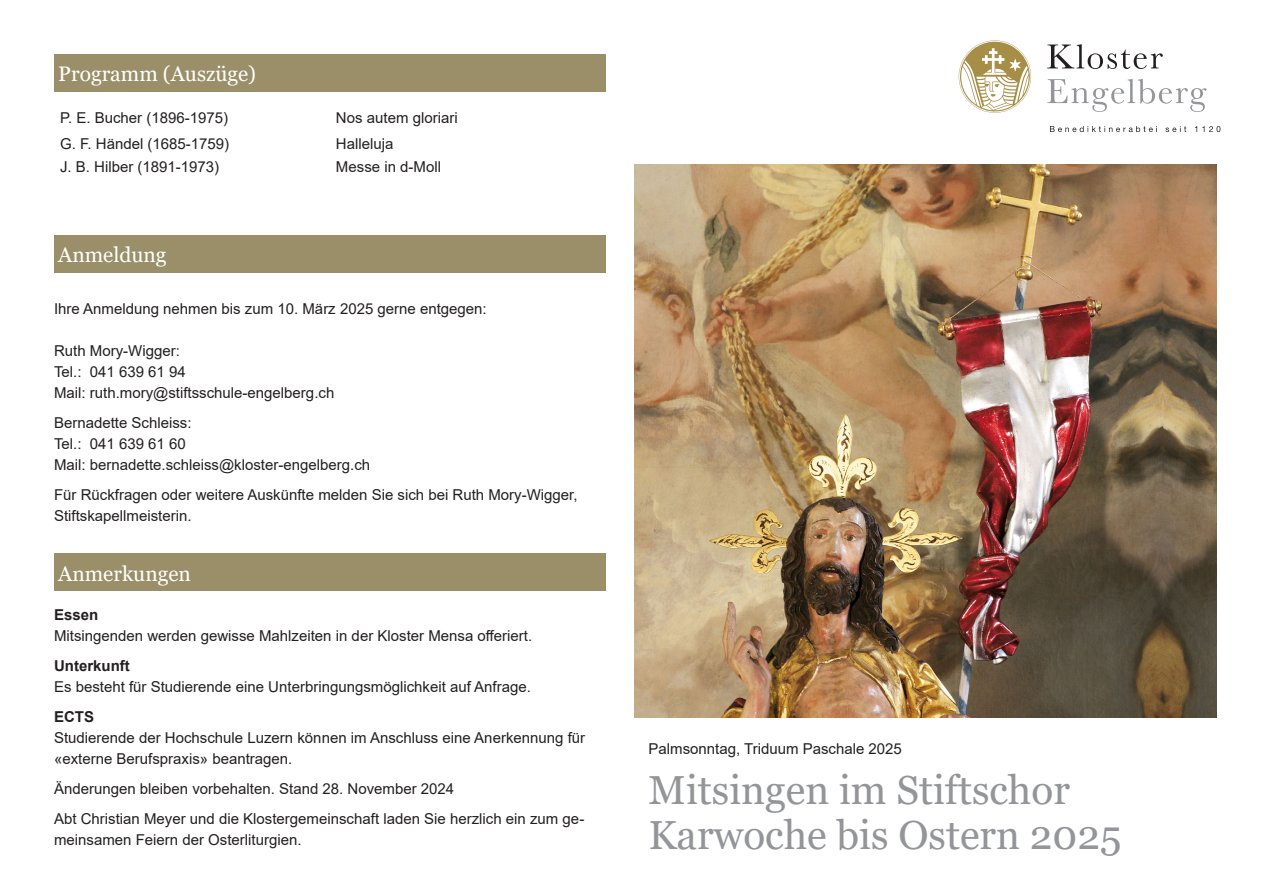
<style>
.page{position:relative;width:1263px;height:893px;background:#fff}
.page>*{position:absolute;margin:0;border:0;box-sizing:border-box;transform-origin:0 0}
.t1{font:40.5px/45px "Georgia";color:#939598}
.t2{font:21px "Georgia";color:#fff}
.t3{font:15px/21px "Arial";color:#231f20}
.t4{font:700 15px "Arial";color:#231f20}
</style>
<div class="page">
<svg style="left:959px;top:40px;width:72px;height:73px"></svg>
<svg style="left:1047px;top:44px;width:116px;height:25px"></svg>
<svg style="left:1050px;top:126px;width:107px;height:6px"></svg>
<svg style="left:1165px;top:126px;width:21px;height:6px"></svg>
<svg style="left:1195px;top:126px;width:25px;height:6px"></svg>
<svg style="left:1047px;top:79px;width:159px;height:33px"></svg>
<img style="left:635px;top:165px;width:581px;height:553px">
<div style="left:54px;top:235px;width:552px;height:37px;background:#9a8f68"></div>
<div style="left:54px;top:553px;width:552px;height:37px;background:#9a8f68"></div>
<div style="left:54px;top:54px;width:552px;height:37px;background:#9a8f68"></div>
<h2 class="t2" style="left:58px;top:61px;width:199px">Programm (Auszüge)</h2>
<p class="t3" style="left:60px;top:107px;width:170px">P. E. Bucher (1896-1975)</p>
<p class="t3" style="left:336px;top:107px;width:123px">Nos autem gloriari</p>
<p class="t3" style="left:60px;top:133px;width:171px">G. F. Händel (1685-1759)</p>
<p class="t3" style="left:336px;top:133px;width:59px">Halleluja</p>
<p class="t3" style="left:60px;top:156px;width:161px">J. B. Hilber (1891-1973)</p>
<p class="t3" style="left:336px;top:156px;width:107px">Messe in d-Moll</p>
<h2 class="t2" style="left:58px;top:242px;width:110px">Anmeldung</h2>
<p class="t3" style="left:54px;top:298px;width:434px">Ihre Anmeldung nehmen bis zum 10. März 2025 gerne entgegen:</p>
<p class="t3" style="left:54px;top:340px;width:282px">Ruth Mory-Wigger:<br>Tel.: 041 639 61 94<br>Mail: ruth.mory@stiftsschule-engelberg.ch</p>
<p class="t3" style="left:54px;top:412px;width:318px">Bernadette Schleiss:<br>Tel.: 041 639 61 60<br>Mail: bernadette.schleiss@kloster-engelberg.ch</p>
<p class="t3" style="left:54px;top:484px;width:525px">Für Rückfragen oder weitere Auskünfte melden Sie sich bei Ruth Mory-Wigger,<br>Stiftskapellmeisterin.</p>
<h2 class="t2" style="left:58px;top:561px;width:134px">Anmerkungen</h2>
<p class="t4" style="left:54px;top:604px;width:46px">Essen</p>
<p class="t3" style="left:54px;top:625px;width:480px">Mitsingenden werden gewisse Mahlzeiten in der Kloster Mensa offeriert.</p>
<p class="t4" style="left:54px;top:655px;width:77px">Unterkunft</p>
<p class="t3" style="left:54px;top:676px;width:478px">Es besteht für Studierende eine Unterbringungsmöglichkeit auf Anfrage.</p>
<p class="t4" style="left:54px;top:706px;width:42px">ECTS</p>
<p class="t3" style="left:54px;top:727px;width:533px">Studierende der Hochschule Luzern können im Anschluss eine Anerkennung für «externe Berufspraxis» beantragen.</p>
<p class="t3" style="left:54px;top:774px;width:532px;line-height:30px">Änderungen bleiben vorbehalten. Stand 28. November 2024<br>Abt Christian Meyer und die Klostergemeinschaft laden Sie herzlich ein zum ge-</p>
<p class="t3" style="left:54px;top:829px;width:249px">meinsamen Feiern der Osterliturgien.</p>
<p class="t3" style="left:648px;top:738px;width:255px">Palmsonntag, Triduum Paschale 2025</p>
<h1 class="t1" style="left:648px;top:768px;width:474px">Mitsingen im Stiftschor<br>Karwoche bis Ostern 2025</h1>
</div>
